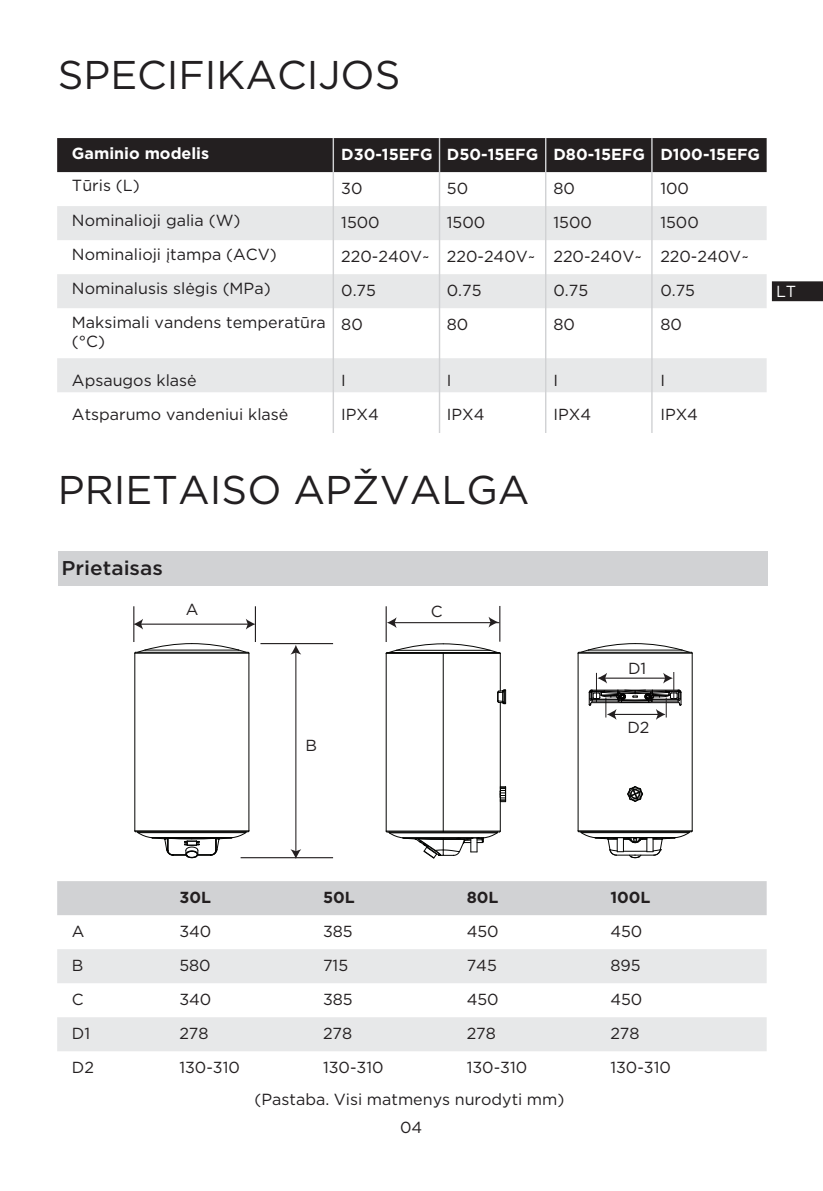
<style>
.page{position:relative;width:823px;height:1191px;background:#fff}
.page>*{position:absolute;margin:0;border:0;box-sizing:border-box;transform-origin:0 0}
.t1{font:40px "Gotham";color:#221f21}
.t2{font:500 20px "Gotham";color:#221f21;scale:1.05 1}
.t3{font:16px/34px "Gotham";color:#231f20}
.t4{font:16px/34px "Gotham";color:#221f21}
.t5{font:700 16px "Gotham";color:#fff}
.t6{font:700 16px "Gotham";color:#231f20}
.t7{font:16px "Gotham";color:#fff}
</style>
<div class="page">
<div style="left:57px;top:138px;width:709px;height:34px;background:#231f20"></div>
<div style="left:57px;top:358px;width:709px;height:34px;background:#e7e8e9"></div>
<div style="left:57px;top:206px;width:709px;height:34px;background:#e7e8e9"></div>
<hr style="left:438px;top:138px;width:2px;height:295px;background:#d1d2d4">
<hr style="left:332px;top:138px;width:2px;height:295px;background:#d1d2d4">
<hr style="left:544px;top:138px;width:2px;height:295px;background:#d1d2d4">
<hr style="left:650px;top:138px;width:2px;height:295px;background:#d1d2d4">
<div style="left:58px;top:551px;width:709px;height:34px;background:#d1d2d4"></div>
<hr style="left:260px;top:643px;width:73px;height:1px;background:#231f20">
<hr style="left:240px;top:857px;width:93px;height:1px;background:#231f20">
<hr style="left:295px;top:651px;width:1px;height:203px;background:#231f20">
<svg style="left:291px;top:645px;width:10px;height:9px"></svg>
<svg style="left:290px;top:849px;width:11px;height:10px"></svg>
<hr style="left:133px;top:606px;width:1px;height:36px;background:#231f20">
<hr style="left:255px;top:606px;width:1px;height:36px;background:#231f20">
<hr style="left:140px;top:623px;width:108px;height:1px;background:#231f20">
<svg style="left:133px;top:619px;width:10px;height:10px"></svg>
<svg style="left:246px;top:619px;width:9px;height:10px"></svg>
<hr style="left:385px;top:606px;width:1px;height:36px;background:#231f20">
<hr style="left:499px;top:606px;width:1px;height:35px;background:#231f20">
<hr style="left:389px;top:622px;width:110px;height:1px;background:#231f20">
<svg style="left:386px;top:617px;width:10px;height:11px"></svg>
<svg style="left:488px;top:617px;width:10px;height:10px"></svg>
<hr style="left:385px;top:653px;width:1px;height:178px;background:#040503">
<hr style="left:442px;top:652px;width:1px;height:180px;background:#040503">
<hr style="left:499px;top:653px;width:1px;height:38px;background:#040503">
<hr style="left:499px;top:702px;width:1px;height:129px;background:#040503">
<svg style="left:385px;top:643px;width:115px;height:11px"></svg>
<svg style="left:497px;top:689px;width:9px;height:15px"></svg>
<svg style="left:385px;top:830px;width:115px;height:29px"></svg>
<svg style="left:499px;top:786px;width:7px;height:16px"></svg>
<hr style="left:577px;top:653px;width:1px;height:178px;background:#040503">
<hr style="left:691px;top:653px;width:1px;height:178px;background:#040503">
<svg style="left:577px;top:643px;width:115px;height:11px"></svg>
<svg style="left:627px;top:786px;width:15px;height:15px"></svg>
<svg style="left:577px;top:830px;width:115px;height:28px"></svg>
<svg style="left:588px;top:672px;width:93px;height:48px"></svg>
<hr style="left:609px;top:714px;width:51px;height:1px;background:#231f20">
<hr style="left:134px;top:653px;width:1px;height:178px;background:#040503">
<hr style="left:248px;top:653px;width:1px;height:178px;background:#040503">
<svg style="left:134px;top:643px;width:115px;height:11px"></svg>
<svg style="left:134px;top:830px;width:115px;height:28px"></svg>
<div style="left:57px;top:881px;width:709px;height:34px;background:#d1d2d4"></div>
<div style="left:57px;top:1017px;width:709px;height:34px;background:#e7e8e9"></div>
<div style="left:57px;top:949px;width:709px;height:34px;background:#e7e8e9"></div>
<svg style="left:57px;top:274px;width:765px;height:34px;background:#e0e1e2"></svg>
<h1 class="t1" style="left:58px;top:49px;width:344px">SPECIFIKACIJOS</h1>
<p class="t5" style="left:72px;top:143px;width:139px">Gaminio modelis</p>
<p class="t4" style="left:72px;top:168px;width:255px">Tūris (L)<br>Nominalioji galia (W)<br>Nominalioji įtampa (ACV)<br>Nominalusis slėgis (MPa)<br>Maksimali vandens temperatūra</p>
<p class="t4" style="left:72px;top:324px;width:35px">(°C)</p>
<p class="t4" style="left:72px;top:363px;width:218px">Apsaugos klasė<br>Atsparumo vandeniui klasė</p>
<p class="t5" style="left:341px;top:143px;width:420px">D30-15EFG D50-15EFG D80-15EFG D100-15EFG</p>
<p class="t3" style="left:341px;top:170px;width:90px">30<br>1500<br>220-240V~<br>0.75<br>80</p>
<p class="t3" style="left:446px;top:170px;width:90px">50<br>1500<br>220-240V~<br>0.75<br>80</p>
<p class="t3" style="left:553px;top:170px;width:90px">80<br>1500<br>220-240V~<br>0.75<br>80</p>
<p class="t3" style="left:660px;top:170px;width:90px">100<br>1500<br>220-240V~<br>0.75<br>80</p>
<p class="t3" style="left:341px;top:363px;width:39px">I<br>IPX4</p>
<p class="t3" style="left:446px;top:363px;width:39px">I<br>IPX4</p>
<p class="t3" style="left:553px;top:363px;width:39px">I<br>IPX4</p>
<p class="t3" style="left:660px;top:363px;width:39px">I<br>IPX4</p>
<h1 class="t1" style="left:58px;top:464px;width:473px">PRIETAISO APŽVALGA</h1>
<p class="t7" style="left:775px;top:281px;width:22px">LT</p>
<p class="t2" style="left:61px;top:555px;width:98px">Prietaisas</p>
<p class="t3" style="left:186px;top:592px;width:14px">A</p>
<p class="t3" style="left:430px;top:594px;width:13px">C</p>
<p class="t3" style="left:305px;top:727px;width:13px">B</p>
<p class="t3" style="left:627px;top:651px;width:20px">D1</p>
<p class="t3" style="left:627px;top:709px;width:24px">D2</p>
<p class="t6" style="left:179px;top:886px;width:33px">30L</p>
<p class="t6" style="left:323px;top:886px;width:33px">50L</p>
<p class="t6" style="left:466px;top:886px;width:33px">80L</p>
<p class="t6" style="left:610px;top:886px;width:42px">100L</p>
<p class="t3" style="left:72px;top:913px;width:24px">A<br>B<br>C<br>D1<br>D2</p>
<p class="t3" style="left:179px;top:913px;width:62px">340<br>580<br>340<br>278<br>130-310</p>
<p class="t3" style="left:323px;top:913px;width:62px">385<br>715<br>385<br>278<br>130-310</p>
<p class="t3" style="left:466px;top:913px;width:62px">450<br>745<br>450<br>278<br>130-310</p>
<p class="t3" style="left:610px;top:913px;width:62px">450<br>895<br>450<br>278<br>130-310</p>
<p class="t4" style="left:254px;top:1081px;width:311px">(Pastaba. Visi matmenys nurodyti mm)</p>
<p class="t3" style="left:400px;top:1110px;width:24px">04</p>
</div>
